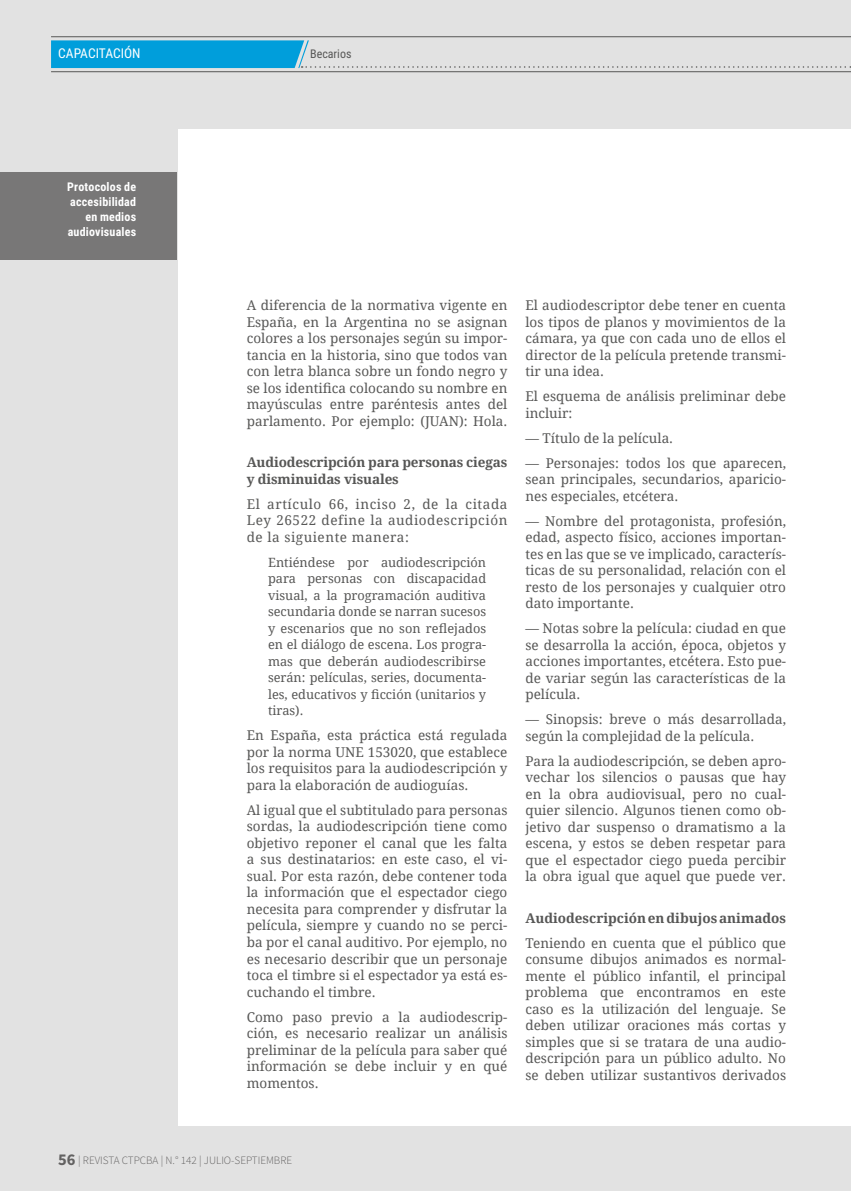
<style>
.page{position:relative;width:851px;height:1191px;background:#fff}
.page>*{position:absolute;margin:0;border:0;box-sizing:border-box;transform-origin:0 0}
.t1{font:13.5px/16.5px "Droid Serif";color:#575756;text-align:justify}
.t2{font:700 13.5px/16.5px "Droid Serif";letter-spacing:-.01em;color:#575756}
.t3{font:13.5px "Roboto Condensed";color:#fff}
.t4{font:12.75px/16.5px "Droid Serif";color:#575756;text-align:justify}
.Titulos_Notas{font:700 12px/15px "Roboto Condensed";letter-spacing:.015em;color:#fff;text-align:right}
.t5{font:12px "Roboto Condensed";color:#575756}
.t6{font:300 11.25px "Source Sans Pro";color:#706f6f}
.s1{font-weight:700;font-size:16.5px}
</style>
<div class="page">
<div style="left:0;top:0;width:850px;height:1191px;background:#e2e2e2"></div>
<div style="left:178px;top:130px;width:672px;height:996px;background:#fff"></div>
<div style="left:0;top:172px;width:177px;height:87px;background:#787777"></div>
<hr style="left:51px;top:71px;width:799px;height:1px;background:#575756">
<svg style="left:51px;top:40px;width:800px;height:28px"></svg>
<hr style="left:51px;top:36px;width:799px;height:1px;background:#575756">
<p class="t3" style="left:58px;top:43px;width:84px">CAPACITACIÓN</p>
<p class="t5" style="left:310px;top:45px;width:43px">Becarios</p>
<p class="Titulos_Notas" style="left:67px;top:179px;width:70px">Protocolos de accesibilidad en medios audiovisuales</p>
<p class="t1" style="left:247px;top:297px;width:262px">A diferencia de la normativa vigente en España, en la Argentina no se asignan colores a los personajes según su impor&shy;tancia en la historia, sino que todos van con letra blanca sobre un fondo negro y se los identifica colocando su nombre en mayúsculas entre paréntesis antes del parlamento. Por ejemplo: (JUAN): Hola.</p>
<p class="t2" style="left:247px;top:454px;width:262px">Audiodescripción para personas ciegas y disminuidas visuales</p>
<p class="t1" style="left:247px;top:495px;width:262px">El artículo 66, inciso 2, de la citada Ley 26522 define la audiodescripción de la siguiente manera:</p>
<p class="t4" style="left:268px;top:554px;width:219px">Entiéndese por audiodescripción para personas con discapacidad visual, a la programación auditiva secundaria donde se narran sucesos y escenarios que no son reflejados en el diálogo de escena. Los progra&shy;mas que deberán audiodescribirse serán: películas, series, documenta&shy;les, educativos y ficción (unitarios y tiras).</p>
<p class="t1" style="left:247px;top:727px;width:262px">En España, esta práctica está regulada por la norma UNE 153020, que establece los requisitos para la audiodescripción y para la elaboración de audioguías.</p>
<p class="t1" style="left:247px;top:801px;width:262px">Al igual que el subtitulado para personas sordas, la audiodescripción tiene como objetivo reponer el canal que les falta a sus destinatarios: en este caso, el vi&shy;sual. Por esta razón, debe contener toda la información que el espectador ciego necesita para comprender y disfrutar la película, siempre y cuando no se perci&shy;ba por el canal auditivo. Por ejemplo, no es necesario describir que un personaje toca el timbre si el espectador ya está es&shy;cuchando el timbre.</p>
<p class="t1" style="left:247px;top:1008px;width:262px">Como paso previo a la audiodescrip&shy;ción, es necesario realizar un análisis preliminar de la película para saber qué información se debe incluir y en qué momentos.</p>
<p class="t1" style="left:525px;top:297px;width:262px">El audiodescriptor debe tener en cuenta los tipos de planos y movimientos de la cámara, ya que con cada uno de ellos el director de la película pretende transmi&shy;tir una idea.</p>
<p class="t1" style="left:525px;top:388px;width:262px">El esquema de análisis preliminar debe incluir:</p>
<p class="t1" style="left:525px;top:429px;width:149px">— Título de la película.</p>
<p class="t1" style="left:525px;top:454px;width:262px">— Personajes: todos los que aparecen, sean principales, secundarios, aparicio&shy;nes especiales, etcétera.</p>
<p class="t1" style="left:525px;top:512px;width:262px">— Nombre del protagonista, profesión, edad, aspecto físico, acciones importan&shy;tes en las que se ve implicado, caracterís&shy;ticas de su personalidad, relación con el resto de los personajes y cualquier otro dato importante.</p>
<p class="t1" style="left:525px;top:620px;width:262px">— Notas sobre la película: ciudad en que se desarrolla la acción, época, objetos y acciones importantes, etcétera. Esto pue&shy;de variar según las características de la película.</p>
<p class="t1" style="left:525px;top:711px;width:262px">— Sinopsis: breve o más desarrollada, según la complejidad de la película.</p>
<p class="t1" style="left:525px;top:752px;width:262px">Para la audiodescripción, se deben apro&shy;vechar los silencios o pausas que hay en la obra audiovisual, pero no cual&shy;quier silencio. Algunos tienen como ob&shy;jetivo dar suspenso o dramatismo a la escena, y estos se deben respetar para que el espectador ciego pueda percibir la obra igual que aquel que puede ver.</p>
<p class="t2" style="left:525px;top:909px;width:262px">Audiodescripción en dibujos animados</p>
<p class="t1" style="left:525px;top:934px;width:262px">Teniendo en cuenta que el público que consume dibujos animados es normal&shy;mente el público infantil, el principal problema que encontramos en este caso es la utilización del lenguaje. Se deben utilizar oraciones más cortas y simples que si se tratara de una audio&shy;descripción para un público adulto. No se deben utilizar sustantivos derivados</p>
<p class="t6" style="left:58px;top:1153px;width:236px"><span class="s1">56</span> | REVISTA CTPCBA | N.° 142 | JULIO-SEPTIEMBRE</p>
</div>
